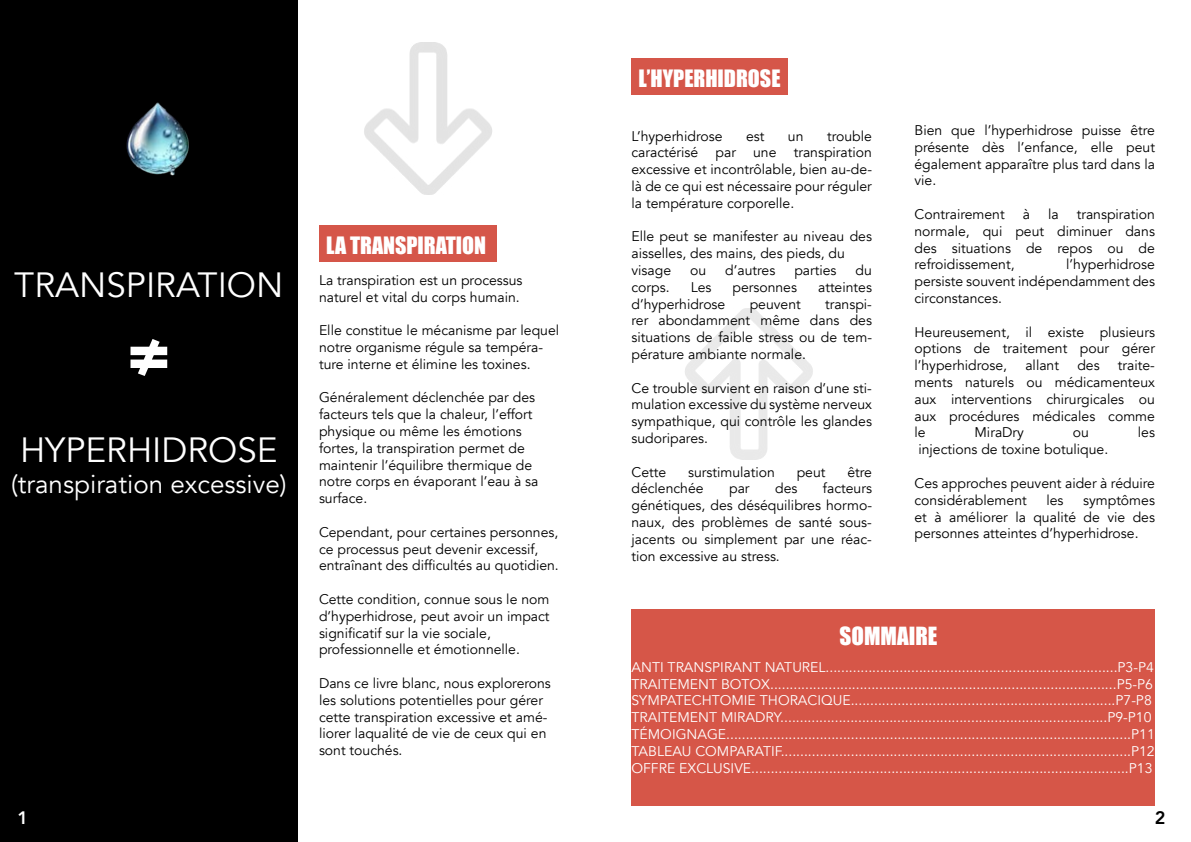
<style>
.page{position:relative;width:1191px;height:842px;background:#fff}
.page>*{position:absolute;margin:0;border:0;box-sizing:border-box;transform-origin:0 0}
.t1{font:900 67px "Avenir";color:#fff}
.t2{font:35px "Avenir";color:#fff}
.t3{font:26px "Avenir";color:#fff}
.t4{font:23px "Impact";color:#fff}
.t5{font:22px "Impact";color:#fff}
.t6{font:800 18px "Avenir";color:#fff}
.t7{font:800 18px "Avenir";color:#000}
.t8{font:14px/16.8px "Avenir";color:#000;text-align:justify}
.t9{font:14px/16.8px "Avenir";color:#fff}
</style>
<div class="page">
<div style="left:0;top:0;width:298px;height:842px;background:#000"></div>
<img style="left:364px;top:43px;width:128px;height:151px">
<div style="left:319px;top:225px;width:177px;height:37px;background:#d55649"></div>
<img style="left:126px;top:102px;width:63px;height:74px">
<img style="left:685px;top:308px;width:128px;height:152px">
<div style="left:631px;top:58px;width:157px;height:37px;background:#d55649"></div>
<div style="left:631px;top:609px;width:524px;height:197px;background:#d65648"></div>
<h2 class="t2" style="left:14px;top:264px;width:271px">TRANSPIRATION</h2>
<h1 class="t1" style="left:127px;top:297px;width:46px">≠</h1>
<h2 class="t2" style="left:20px;top:429px;width:259px">HYPERHIDROSE</h2>
<h3 class="t3" style="left:11px;top:468px;width:277px">(transpiration excessive)</h3>
<h3 class="t5" style="left:326px;top:228px;width:162px">LA TRANSPIRATION</h3>
<p class="t8" style="left:319px;top:272px;width:205px">La transpiration est un processus naturel et vital du corps humain.</p>
<p class="t8" style="left:319px;top:322px;width:242px;text-align:left">Elle constitue le mécanisme par lequel notre organisme régule sa tempéra&shy;ture interne et élimine les toxines.</p>
<p class="t8" style="left:319px;top:389px;width:221px;text-align:left">Généralement déclenchée par des facteurs tels que la chaleur, l’effort physique ou même les émotions fortes, la transpiration permet de maintenir l’équilibre thermique de notre corps en évaporant l’eau à sa surface.</p>
<p class="t8" style="left:319px;top:524px;width:241px;text-align:left">Cependant, pour certaines personnes, ce processus peut devenir excessif, entraînant des difficultés au quotidien.</p>
<p class="t8" style="left:319px;top:591px;width:232px;text-align:left">Cette condition, connue sous le nom d’hyperhidrose, peut avoir un impact significatif sur la vie sociale, professionnelle et émotionnelle.</p>
<p class="t8" style="left:319px;top:675px;width:233px;text-align:left">Dans ce livre blanc, nous explorerons les solutions potentielles pour gérer cette transpiration excessive et amé&shy;liorer laqualité de vie de ceux qui en sont touchés.</p>
<h3 class="t5" style="left:638px;top:61px;width:143px">L’HYPERHIDROSE</h3>
<p class="t8" style="left:631px;top:128px;width:242px;text-indent:196px">trouble caractérisé par une transpiration excessive et incontrôlable, bien au-de&shy;là de ce qui est nécessaire pour réguler la température corporelle.</p>
<p class="t8" style="left:631px;top:228px;width:242px;text-align:left">Elle peut se manifester au niveau des aisselles, des mains, des pieds, du visage</p>
<p class="t8" style="left:631px;top:128px;width:92px">L’hyperhidrose</p>
<p class="t8" style="left:746px;top:128px;width:20px">est</p>
<p class="t8" style="left:788px;top:128px;width:17px">un</p>
<p class="t8" style="left:690px;top:262px;width:18px">ou</p>
<p class="t8" style="left:725px;top:262px;width:52px">d’autres</p>
<p class="t8" style="left:794px;top:262px;width:44px">parties</p>
<p class="t8" style="left:855px;top:262px;width:18px">du</p>
<p class="t8" style="left:631px;top:279px;width:40px">corps.</p>
<p class="t8" style="left:690px;top:279px;width:22px">Les</p>
<p class="t8" style="left:732px;top:279px;width:66px">personnes</p>
<p class="t8" style="left:818px;top:279px;width:55px">atteintes</p>
<p class="t8" style="left:631px;top:296px;width:95px">d’hyperhidrose</p>
<p class="t8" style="left:749px;top:296px;width:53px">peuvent</p>
<p class="t8" style="left:631px;top:296px;width:242px;text-indent:193px">transpi&shy;rer abondamment même dans des situations de faible stress ou de tem&shy;pérature ambiante normale.</p>
<p class="t8" style="left:631px;top:380px;width:242px">Ce trouble survient en raison d’une sti&shy;mulation excessive du système nerveux sympathique, qui contrôle les glandes sudoripares.</p>
<p class="t8" style="left:631px;top:464px;width:36px">Cette</p>
<p class="t8" style="left:688px;top:464px;width:88px">surstimulation</p>
<p class="t8" style="left:796px;top:464px;width:30px">peut</p>
<p class="t8" style="left:847px;top:464px;width:26px">être</p>
<p class="t8" style="left:631px;top:480px;width:74px">déclenchée</p>
<p class="t8" style="left:729px;top:480px;width:22px">par</p>
<p class="t8" style="left:775px;top:480px;width:24px">des</p>
<p class="t8" style="left:631px;top:480px;width:242px;text-indent:191px">facteurs génétiques, des déséquilibres hormo&shy;naux, des problèmes de santé sous&shy;jacents ou simplement par une réac&shy;tion excessive au stress.</p>
<p class="t8" style="left:914px;top:122px;width:242px">Bien que l’hyperhidrose puisse être présente dès l’enfance, elle peut également apparaître plus tard dans la vie.</p>
<p class="t8" style="left:914px;top:206px;width:92px">Contrairement</p>
<p class="t8" style="left:1022px;top:206px;width:9px">à</p>
<p class="t8" style="left:1048px;top:206px;width:12px">la</p>
<p class="t8" style="left:914px;top:206px;width:242px;text-indent:162px">transpiration normale, qui peut diminuer dans des situations de repos ou de refroidissement,</p>
<p class="t8" style="left:914px;top:256px;width:242px;text-indent:152px">l’hyperhidrose persiste souvent indépendamment des circonstances.</p>
<p class="t8" style="left:914px;top:324px;width:242px">Heureusement, il existe plusieurs options de traitement pour gérer l’hyperhidrose,</p>
<p class="t8" style="left:1025px;top:357px;width:35px">allant</p>
<p class="t8" style="left:1077px;top:357px;width:24px">des</p>
<p class="t8" style="left:914px;top:357px;width:242px;text-indent:203px">traite&shy;ments naturels ou médicamenteux aux interventions chirurgicales ou aux procédures médicales comme le</p>
<p class="t8" style="left:974px;top:424px;width:51px">MiraDry</p>
<p class="t8" style="left:1073px;top:424px;width:18px">ou</p>
<p class="t8" style="left:1137px;top:424px;width:19px">les</p>
<p class="t8" style="left:918px;top:441px;width:191px">injections de toxine botulique.</p>
<p class="t8" style="left:914px;top:475px;width:242px">Ces approches peuvent aider à réduire considérablement</p>
<p class="t8" style="left:1046px;top:492px;width:19px">les</p>
<p class="t8" style="left:914px;top:492px;width:242px;text-indent:169px">symptômes et à améliorer la qualité de vie des personnes atteintes d’hyperhidrose.</p>
<h3 class="t4" style="left:839px;top:618px;width:99px">SOMMAIRE</h3>
<p class="t9" style="left:631px;top:659px;width:525px">ANTI TRANSPIRANT NATUREL...........................................................................P3-P4<br>TRAITEMENT BOTOX.........................................................................................P5-P6<br>SYMPATECHTOMIE THORACIQUE....................................................................P7-P8<br>TRAITEMENT MIRADRY....................................................................................P9-P10<br>TÉMOIGNAGE........................................................................................................P11<br>TABLEAU COMPARATIF..........................................................................................P12<br>OFFRE EXCLUSIVE.................................................................................................P13</p>
<p class="t6" style="left:18px;top:804px;width:12px">1</p>
<p class="t7" style="left:1155px;top:804px;width:12px">2</p>
</div>
